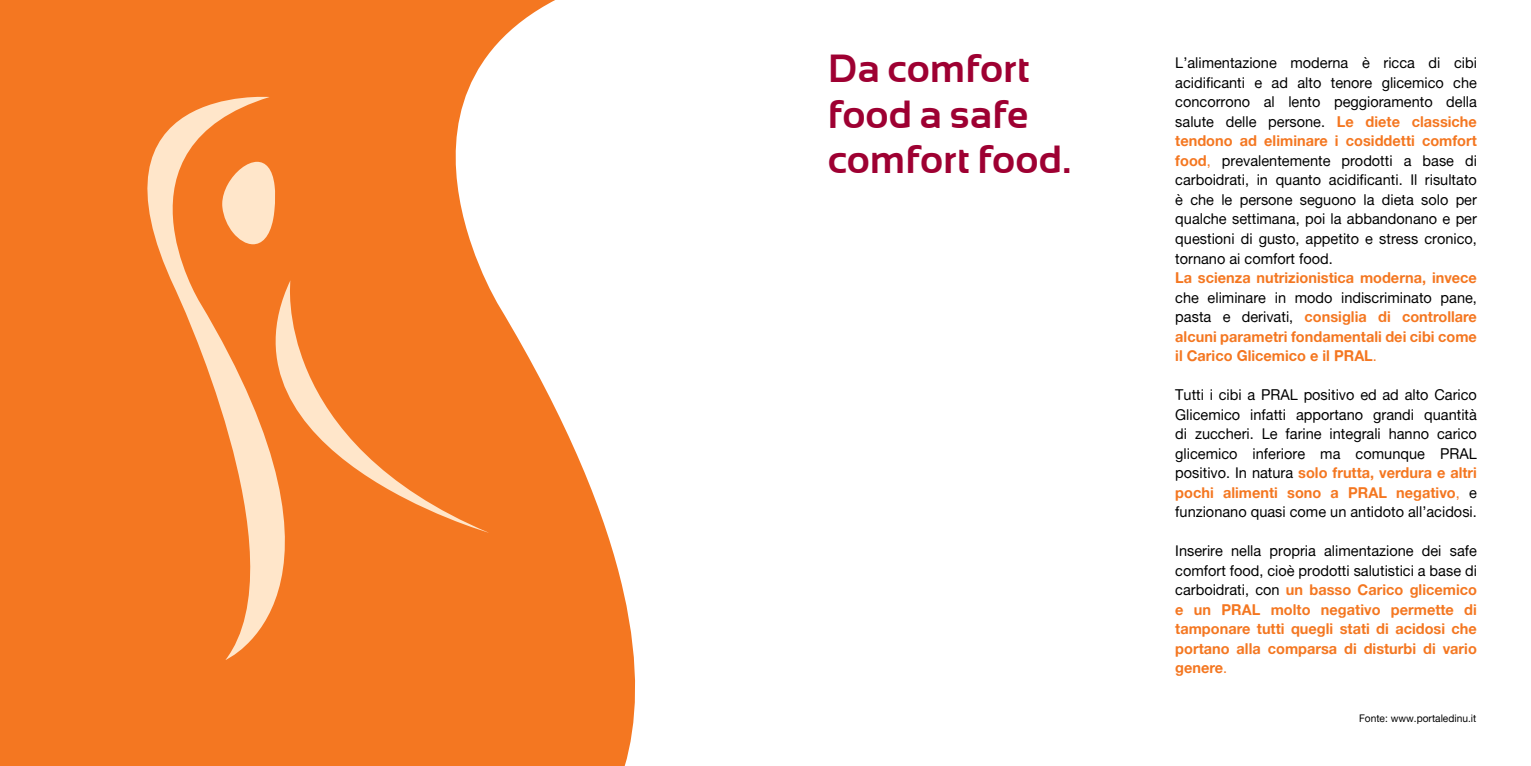
<style>
.page{position:relative;width:1531px;height:766px;background:#fff}
.page>*{position:absolute;margin:0;border:0;box-sizing:border-box;transform-origin:0 0}
.t1{font:700 39px/45px "Sansation";letter-spacing:.015em;color:#9e0032}
.t2{font:15px/19.5px "Alte Haas Grotesk";color:#000;text-align:justify}
.t3{font:15px/19.5px "Alte Haas Grotesk Bold";color:#f47721;text-align:justify}
.t4{font:10.5px "Alte Haas Grotesk";color:#000}
.s1{font-family:"Alte Haas Grotesk Bold";color:#f47721}
.s2{color:#f47721}
.s3{font-family:"Alte Haas Grotesk";color:#000}
.s4{font-family:"Alte Haas Grotesk"}
</style>
<div class="page">
<svg style="left:0;top:0;width:636px;height:765px;fill:#f47721"></svg>
<svg style="left:147px;top:97px;width:228px;height:562px;background:#f5873a"></svg>
<svg style="left:209px;top:280px;width:280px;height:252px;background:#f5893c"></svg>
<h1 class="t1" style="left:828px;top:46px;width:245px">Da comfort food a safe comfort food.</h1>
<p class="t2" style="left:1175px;top:53px;width:303px">L’alimentazione moderna è ricca di cibi acidificanti e ad alto tenore glicemico che concorrono al lento peggioramento della salute delle persone. <span class="s1">Le diete classiche</span></p>
<p class="t3" style="left:1175px;top:131px;width:303px">tendono ad eliminare i cosiddetti comfort</p>
<p class="t2" style="left:1175px;top:150px;width:303px"><span class="s1">food</span><span class="s2">,</span> prevalentemente prodotti a base di carboidrati, in quanto acidificanti. Il risultato è che le persone seguono la dieta solo per qualche settimana, poi la abbandonano e per questioni di gusto, appetito e stress cronico, tornano ai comfort food.</p>
<p class="t3" style="left:1175px;top:267px;width:303px">La scienza nutrizionistica moderna, invece</p>
<p class="t2" style="left:1175px;top:287px;width:303px">che eliminare in modo indiscriminato pane,</p>
<p class="t3" style="left:1175px;top:306px;width:303px"><span class="s3">pasta e derivati,</span> consiglia di controllare alcuni parametri fondamentali dei cibi come il Carico Glicemico e il PRAL<span class="s4">.</span></p>
<p class="t2" style="left:1175px;top:384px;width:303px">Tutti i cibi a PRAL positivo ed ad alto Carico Glicemico infatti apportano grandi quantità di zuccheri. Le farine integrali hanno carico glicemico inferiore ma comunque PRAL</p>
<p class="t3" style="left:1175px;top:462px;width:303px"><span class="s3">positivo. In natura</span> solo frutta, verdura e altri pochi alimenti sono a PRAL negativo<span class="s4">,</span> <span class="s3">e</span></p>
<p class="t2" style="left:1175px;top:501px;width:303px">funzionano quasi come un antidoto all’acidosi.</p>
<p class="t2" style="left:1175px;top:540px;width:303px">Inserire nella propria alimentazione dei safe comfort food, cioè prodotti salutistici a base di</p>
<p class="t3" style="left:1175px;top:579px;width:303px"><span class="s3">carboidrati, con</span> un basso Carico glicemico e un PRAL molto negativo permette di tamponare tutti quegli stati di acidosi che portano alla comparsa di disturbi di vario genere<span class="s4">.</span></p>
<p class="t4" style="left:1359px;top:711px;width:119px">Fonte: www.portaledinu.it</p>
</div>
